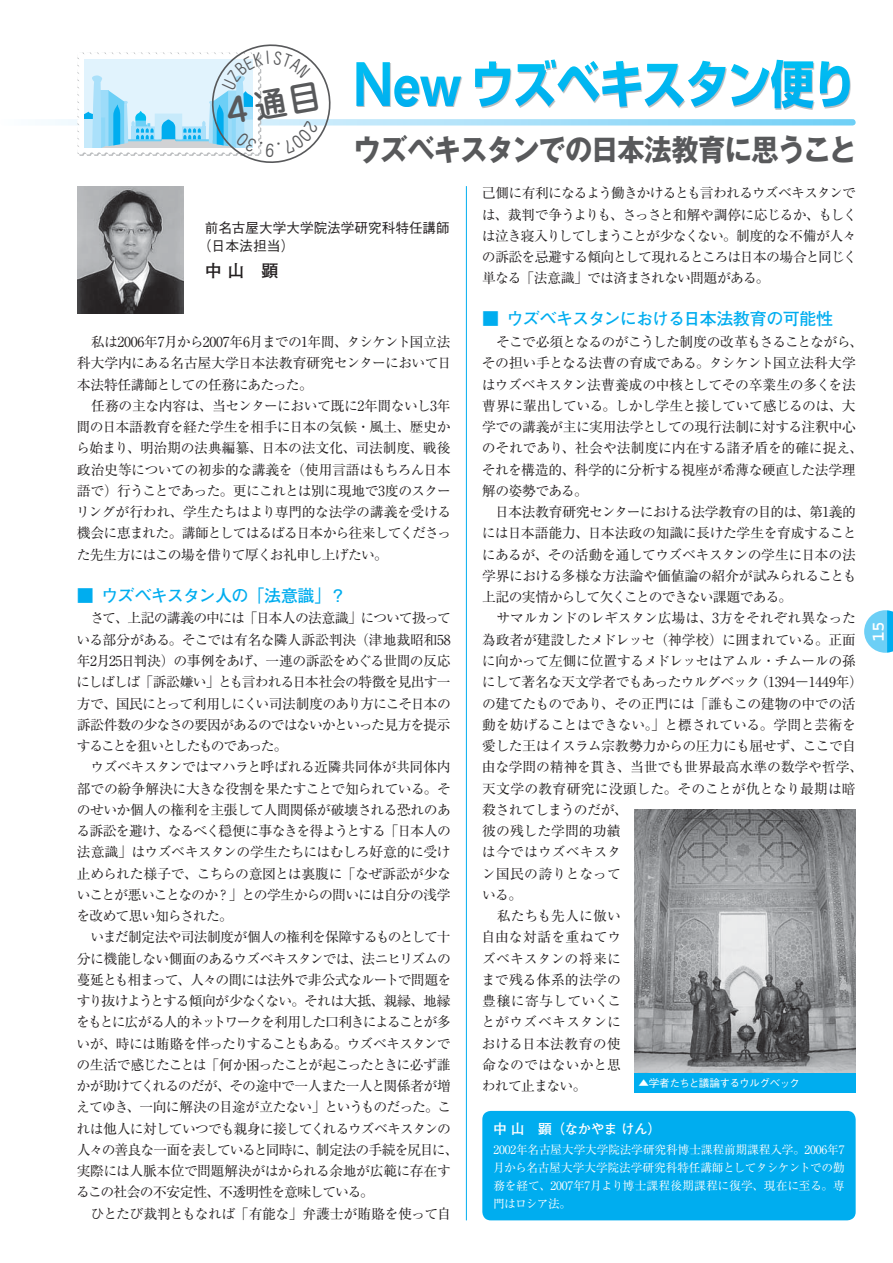
<style>
.page{position:relative;width:893px;height:1263px;background:#fff}
.page>*{position:absolute;margin:0;border:0;box-sizing:border-box;transform-origin:0 0}
.t1{font:51px "Shin Go Pro Bold 90 msp RKSJ H";letter-spacing:-.025em;color:#bbbdbf;scale:.86 1}
.t2{font:29.7px "Gothic MB101 Pro Bold 90 msp RKSJ H";letter-spacing:-.03em;color:#58595b;scale:.92 1}
.t3{font:700 18px "Courier Std";color:#fff}
.t4{font:16.95px "Futo Go B101 Pro Bold 90 msp RKSJ H";letter-spacing:-.04em;color:#00adef}
.t5{font:16.95px "Futo Go B101 Pro Bold 90 msp RKSJ H";color:#231f20}
.t6{font:13.8px/21.3px "Ryumin Pro Regular 90 msp RKSJ H";letter-spacing:-.04em;color:#231f20}
.t7{font:13.8px/18px "Gothic BBB Pro Medium 90 msp RKSJ H";color:#231f20}
.t8{font:13.8px "Futo Go B101 Pro Bold 90 msp RKSJ H";letter-spacing:-.05em;color:#fff}
.t9{font:11.7px/18px "Ryumin Pro Regular 90 msp RKSJ H";letter-spacing:-.015em;color:#fff;text-align:justify}
.t10{font:10.65px "Gothic BBB Pro Medium 90 msp RKSJ H";letter-spacing:-.055em;color:#fff}
.s1{font-family:"Futura BT";font-weight:800;font-size:61.2px}
.s2{font-family:"Ryumin Pro Light 90 msp RKSJ H"}
</style>
<div class="page">
<svg style="left:864px;top:610px;width:28px;height:43px"></svg>
<hr style="left:466px;top:186px;width:1px;height:1034px;background:#00adef">
<svg style="left:356px;top:62px;width:105px;height:45px"></svg>
<svg style="left:475px;top:60px;width:374px;height:48px"></svg>
<svg style="left:1px;top:119px;width:854px;height:7px;background:#afe3f9"></svg>
<img style="left:77px;top:186px;width:106px;height:128px">
<img style="left:634px;top:809px;width:221px;height:265px">
<div style="left:634px;top:1074px;width:221px;height:19px;background:#00adef"></div>
<div style="left:482px;top:1111px;width:373px;height:109px;background:#00adef;border-radius:9px"></div>
<svg style="left:77px;top:44px;width:257px;height:119px"></svg>
<h1 class="t1" style="left:353px;top:66px;width:587px"><span class="s1">New</span> ウズベキスタン便り</h1>
<h2 class="t2" style="left:353px;top:139px;width:548px">ウズベキスタンでの日本法教育に思うこと</h2>
<p class="t7" style="left:198px;top:220px;width:253px;text-indent:7px">前名古屋大学大学院法学研究科特任講師（日本法担当）</p>
<p class="t5" style="left:205px;top:264px;width:75px">中 山　顕</p>
<p class="t6" style="left:76px;top:333px;width:376px">　私は2006年7月から2007年6月までの1年間、タシケント国立法科大学内にある名古屋大学日本法教育研究センターにおいて日本法特任講師としての任務にあたった。<br>　任務の主な内容は、当センターにおいて既に2年間ないし3年間の日本語教育を経た学生を相手に日本の気候・風土、歴史から始まり、明治期の法典編纂、日本の法文化、司法制度、戦後政治史等についての初歩的な講義を（使用言語はもちろん日本語で）行うことであった。更にこれとは別に現地で3度のスクーリングが行われ、学生たちはより専門的な法学の講義を受ける機会に恵まれた。講師としてはるばる日本から往来してくださった先生方にはこの場を借りて厚くお礼申し上げたい。</p>
<p class="t4" style="left:77px;top:589px;width:271px">■ ウズベキスタン人の「法意識」？</p>
<p class="t6" style="left:76px;top:609px;width:384px">　さて、上記の講義の中には「日本人の法意識」について扱っている部分がある。そこでは有名な隣人訴訟判決（津地裁昭和58年2月25日判決）の事例をあげ、一連の訴訟をめぐる世間の反応にしばしば「訴訟嫌い」とも言われる日本社会の特徴を見出す一方で、国民にとって利用しにくい司法制度のあり方にこそ日本の訴訟件数の少なさの要因があるのではないかといった見方を提示することを狙いとしたものであった。<br>　ウズベキスタンではマハラと呼ばれる近隣共同体が共同体内部での紛争解決に大きな役割を果たすことで知られている。そのせいか個人の権利を主張して人間関係が破壊される恐れのある訴訟を避け、なるべく穏便に事なきを得ようとする「日本人の法意識」はウズベキスタンの学生たちにはむしろ好意的に受け止められた様子で、こちらの意図とは裏腹に「なぜ訴訟が少ないことが悪いことなのか？」との学生からの問いには自分の浅学を改めて思い知らされた。<br>　いまだ制定法や司法制度が個人の権利を保障するものとして十分に機能しない側面のあるウズベキスタンでは、法ニヒリズムの蔓延とも相まって、人々の間には法外で非公式なルートで問題をすり抜けようとする傾向が少なくない。それは大抵、親縁、地縁をもとに広がる人的ネットワークを利用した口利きによることが多いが、時には賄賂を伴ったりすることもある。ウズベキスタンでの生活で感じたことは「何か困ったことが起こったときに必ず誰かが助けてくれるのだが、その途中で一人また一人と関係者が増えてゆき、一向に解決の目途が立たない」というものだった。これは他人に対していつでも親身に接してくれるウズベキスタンの人々の善良な一面を表していると同時に、制定法の手続を尻目に、実際には人脈本位で問題解決がはかられる余地が広範に存在するこの社会の不安定性、不透明性を意味している。<br>　ひとたび裁判ともなれば「有能な」弁護士が賄賂を使って自</p>
<p class="t6" style="left:481px;top:184px;width:377px;text-align:justify">己側に有利になるよう働きかけるとも言われるウズベキスタンでは、裁判で争うよりも、さっさと和解や調停に応じるか、もしくは泣き寝入りしてしまうことが少なくない。制度的な不備が人々の訴訟を忌避する傾向として現れるところは日本の場合と同じく単なる「法意識」では済まされない問題がある。</p>
<p class="t4" style="left:482px;top:313px;width:352px">■ ウズベキスタンにおける日本法教育の可能性</p>
<p class="t6" style="left:481px;top:333px;width:383px">　そこで必須となるのがこうした制度の改革もさることながら、その担い手となる法曹の育成である。タシケント国立法科大学はウズベキスタン法曹養成の中核としてその卒業生の多くを法曹界に輩出している。しかし学生と接していて感じるのは、大学での講義が主に実用法学としての現行法制に対する注釈中心のそれであり、社会や法制度に内在する諸矛盾を的確に捉え、それを構造的、科学的に分析する視座が希薄な硬直した法学理解の姿勢である。<br>　日本法教育研究センターにおける法学教育の目的は、第1義的には日本語能力、日本法政の知識に長けた学生を育成することにあるが、その活動を通してウズベキスタンの学生に日本の法学界における多様な方法論や価値論の紹介が試みられることも上記の実情からして欠くことのできない課題である。<br>　サマルカンドのレギスタン広場は、3方をそれぞれ異なった為政者が建設したメドレッセ（神学校）に囲まれている。正面に向かって左側に位置するメドレッセはアムル・チムールの孫にして著名な天文学者でもあったウルグベック（1394<span class="s2">―</span>1449年）の建てたものであり、その正門には「誰もこの建物の中での活動を妨げることはできない。」と標されている。学問と芸術を愛した王はイスラム宗教勢力からの圧力にも屈せず、ここで自由な学問の精神を貫き、当世でも世界最高水準の数学や哲学、天文学の教育研究に没頭した。そのことが仇となり最期は暗殺されてしまうのだが、<br>彼の残した学問的功績<br>は今ではウズベキスタ<br>ン国民の誇りとなって<br>いる。<br>　私たちも先人に倣い<br>自由な対話を重ねてウ<br>ズベキスタンの将来に<br>まで残る体系的法学の<br>豊穣に寄与していくこ<br>とがウズベキスタンに<br>おける日本法教育の使<br>命なのではないかと思<br>われて止まない。</p>
<p class="t10" style="left:638px;top:1079px;width:163px">▲学者たちと議論するウルグベック</p>
<p class="t8" style="left:493px;top:1124px;width:170px">中 山　顕（なかやま けん）</p>
<p class="t9" style="left:493px;top:1142px;width:353px">2002年名古屋大学大学院法学研究科博士課程前期課程入学。2006年7月から名古屋大学大学院法学研究科特任講師としてタシケントでの勤務を経て、2007年7月より博士課程後期課程に復学、現在に至る。専門はロシア法。</p>
<h3 class="t3" style="left:867px;top:642px;width:23px;rotate:-90deg">15</h3>
</div>
